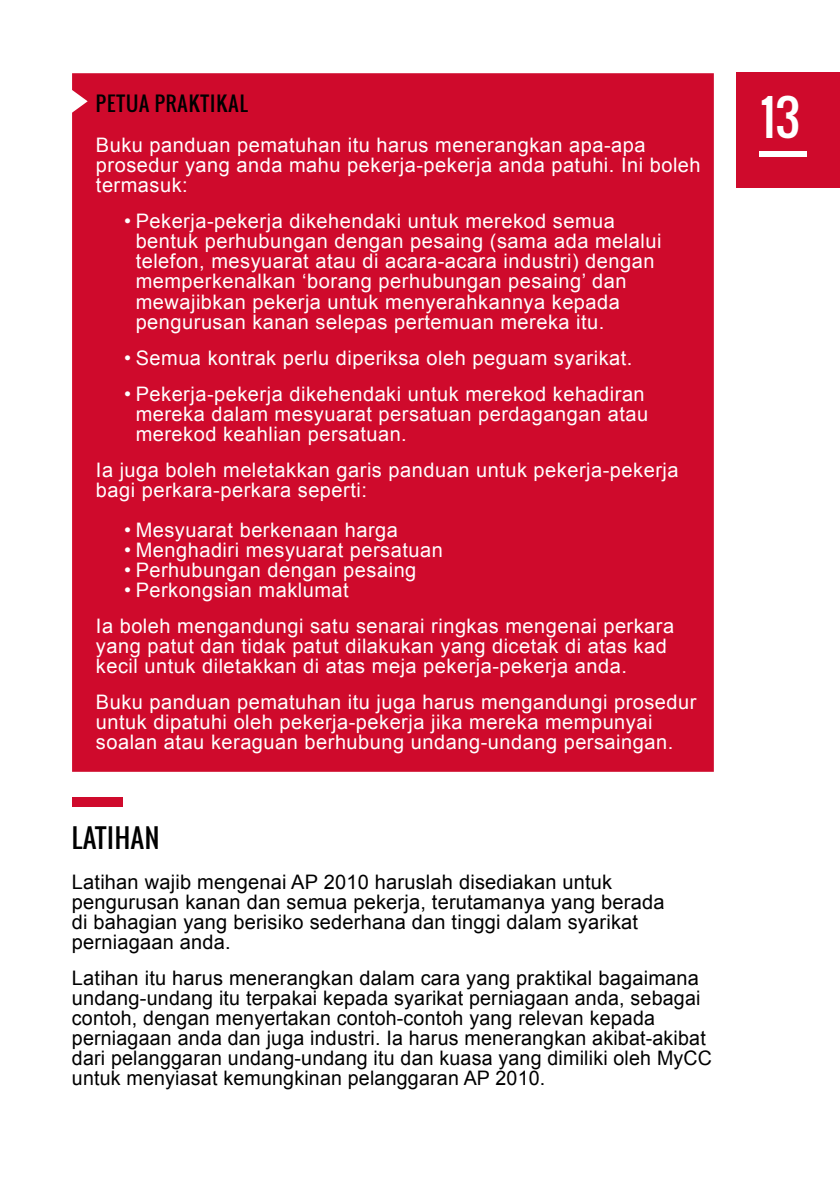
<style>
.page{position:relative;width:840px;height:1191px;background:#fff}
.page>*{position:absolute;margin:0;border:0;box-sizing:border-box;transform-origin:0 0}
.t1{font:48px "Oswald";color:#fff}
.t2{font:26px "Oswald";letter-spacing:.025em;color:#000}
.t3{font:20px/20px "Arial";letter-spacing:.025em;color:#fff}
.t4{font:20px/20px "Arial";letter-spacing:.01em;color:#000}
.t5{font:20px "Oswald";letter-spacing:.05em;color:#000}
</style>
<div class="page">
<div style="left:72px;top:73px;width:641px;height:699px;background:#cf0a2c"></div>
<div style="left:735px;top:72px;width:104px;height:115px;background:#cf0a2c"></div>
<div style="left:758px;top:151px;width:47px;height:5px;background:#fff"></div>
<div style="left:72px;top:797px;width:50px;height:10px;background:#cf0a2c"></div>
<p class="t5" style="left:96px;top:89px;width:153px">PETUA PRAKTIKAL</p>
<p class="t3" style="left:96px;top:136px;width:606px">Buku panduan pematuhan itu harus menerangkan apa-apa prosedur yang anda mahu pekerja-pekerja anda patuhi. Ini boleh termasuk:</p>
<p class="t3" style="left:136px;top:212px;width:527px;text-indent:-11px">• Pekerja-pekerja dikehendaki untuk merekod semua bentuk perhubungan dengan pesaing (sama ada melalui telefon, mesyuarat atau di acara-acara industri) dengan memperkenalkan ‘borang perhubungan pesaing’ dan mewajibkan pekerja untuk menyerahkannya kepada pengurusan kanan selepas pertemuan mereka itu.</p>
<p class="t3" style="left:124px;top:348px;width:509px">• Semua kontrak perlu diperiksa oleh peguam syarikat.</p>
<p class="t3" style="left:136px;top:384px;width:514px;text-indent:-11px">• Pekerja-pekerja dikehendaki untuk merekod kehadiran mereka dalam mesyuarat persatuan perdagangan atau merekod keahlian persatuan.</p>
<p class="t3" style="left:96px;top:460px;width:583px">Ia juga boleh meletakkan garis panduan untuk pekerja-pekerja bagi perkara-perkara seperti:</p>
<p class="t3" style="left:124px;top:520px;width:275px">• Mesyuarat berkenaan harga</p>
<p class="t3" style="left:124px;top:540px;width:320px">• Menghadiri mesyuarat persatuan</p>
<p class="t3" style="left:124px;top:560px;width:293px">• Perhubungan dengan pesaing</p>
<p class="t3" style="left:96px;top:572px;width:579px;line-height:36px;text-indent:28px">• Perkongsian maklumat<br>Ia boleh mengandungi satu senarai ringkas mengenai perkara</p>
<p class="t3" style="left:96px;top:636px;width:572px">yang patut dan tidak patut dilakukan yang dicetak di atas kad kecil untuk diletakkan di atas meja pekerja-pekerja anda.</p>
<p class="t3" style="left:96px;top:692px;width:601px">Buku panduan pematuhan itu juga harus mengandungi prosedur untuk dipatuhi oleh pekerja-pekerja jika mereka mempunyai soalan atau keraguan berhubung undang-undang persaingan.</p>
<h2 class="t2" style="left:72px;top:818px;width:89px">LATIHAN</h2>
<p class="t4" style="left:72px;top:872px;width:593px">Latihan wajib mengenai AP 2010 haruslah disediakan untuk pengurusan kanan dan semua pekerja, terutamanya yang berada di bahagian yang berisiko sederhana dan tinggi dalam syarikat perniagaan anda.</p>
<p class="t4" style="left:72px;top:968px;width:641px">Latihan itu harus menerangkan dalam cara yang praktikal bagaimana undang-undang itu terpakai kepada syarikat perniagaan anda, sebagai contoh, dengan menyertakan contoh-contoh yang relevan kepada perniagaan anda dan juga industri. Ia harus menerangkan akibat-akibat dari pelanggaran undang-undang itu dan kuasa yang dimiliki oleh MyCC untuk menyiasat kemungkinan pelanggaran AP 2010.</p>
<h1 class="t1" style="left:760px;top:81px;width:41px">13</h1>
</div>
